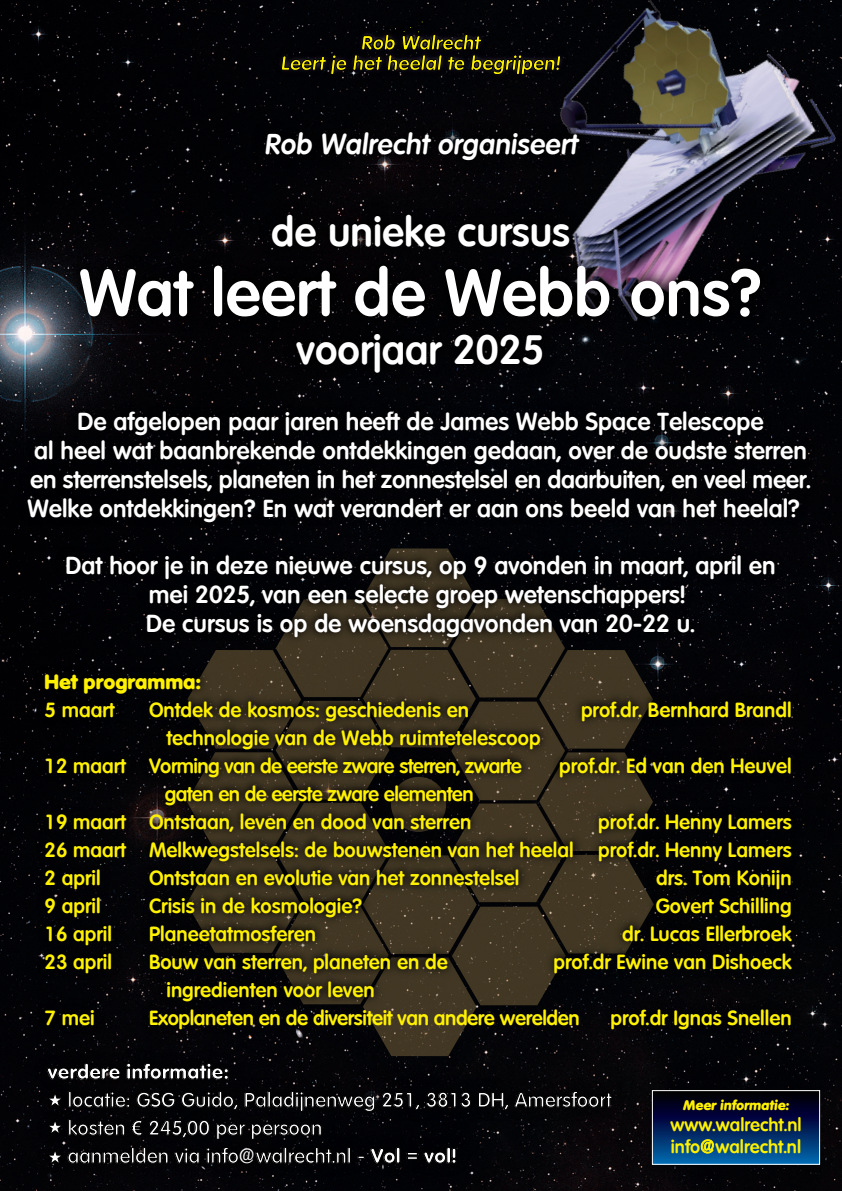
<style>
.page{position:relative;width:842px;height:1191px;background:#fff}
.page>*{position:absolute;margin:0;border:0;box-sizing:border-box;transform-origin:0 0}
.t1{font:600 64px "Volkswagen";color:#fff}
.t2{font:600 40px "Volkswagen";color:#fff}
.t3{font:italic 600 28px "Volkswagen";color:#fff}
.t4{font:600 24px/28.8px "Volkswagen";color:#fff;text-align:center}
.t5{font:600 20px/28px "Volkswagen";color:#fff101}
.t6{font:600 20px/28px "Volkswagen";color:#fff}
.t7{font:600 20px "Volkswagen";letter-spacing:-.02em;color:#fff101}
.t8{font:800 20px "Volkswagen";color:#fff}
.t9{font:800 20px "Volkswagen";color:#fff101}
.t10{font:600 17.9px/21.5px "Volkswagen";color:#fff101}
.t11{font:italic 800 13.4px "Volkswagen";color:#fff101}
.s1{font-family:"Arial";font-weight:700}
.s2{font-weight:800}
</style>
<div class="page">
<img style="left:0;top:0;width:842px;height:1191px">
<img style="left:597px;top:0;width:245px;height:372px">
<div style="left:245px;top:0;width:352px;height:92px;background:#020306"></div>
<svg style="left:281px;top:19px;width:280px;height:56px;background:#201f08"></svg>
<svg style="left:761px;top:1092px;width:57px;height:70px;background:#002154"></svg>
<div style="left:652px;top:1090px;width:168px;height:74px;border:1px solid #fff"></div>
<img style="left:42px;top:92px;width:758px;height:280px">
<img style="left:11px;top:1071px;width:750px;height:120px">
<svg style="left:47px;top:1071px;width:73px;height:8px"></svg>
<svg style="left:126px;top:1071px;width:103px;height:8px"></svg>
<div style="left:46px;top:1090px;width:84px;height:18px;background:#010103"></div>
<svg style="left:136px;top:1091px;width:39px;height:16px"></svg>
<svg style="left:181px;top:1090px;width:57px;height:20px"></svg>
<div style="left:244px;top:1090px;width:131px;height:22px;background:#010103"></div>
<svg style="left:382px;top:1091px;width:38px;height:19px"></svg>
<svg style="left:426px;top:1091px;width:45px;height:16px"></svg>
<div style="left:478px;top:1090px;width:134px;height:20px;background:#020203"></div>
<svg style="left:46px;top:1118px;width:79px;height:17px"></svg>
<svg style="left:131px;top:1120px;width:11px;height:15px"></svg>
<svg style="left:149px;top:1119px;width:61px;height:19px"></svg>
<div style="left:216px;top:1123px;width:106px;height:17px;background:#000102"></div>
<div style="left:46px;top:1146px;width:122px;height:19px;background:#010103"></div>
<svg style="left:174px;top:1147px;width:26px;height:16px"></svg>
<svg style="left:206px;top:1146px;width:33px;height:17px"></svg>
<div style="left:256px;top:1146px;width:95px;height:17px;background:#000002"></div>
<svg style="left:357px;top:1146px;width:43px;height:17px"></svg>
<svg style="left:407px;top:1146px;width:49px;height:17px"></svg>
<img style="left:0;top:372px;width:842px;height:302px">
<img style="left:8px;top:632px;width:826px;height:439px">
<h3 class="t3" style="left:264px;top:133px;width:314px">Rob Walrecht organiseert</h3>
<h2 class="t2" style="left:271px;top:214px;width:301px">de unieke cursus</h2>
<h1 class="t1" style="left:79px;top:266px;width:684px">Wat leert de Webb ons?</h1>
<h2 class="t2" style="left:297px;top:332px;width:249px">voorjaar 2025</h2>
<p class="t4" style="left:27px;top:409px;width:785px">De afgelopen paar jaren heeft de James Webb Space Telescope<br>al heel wat baanbrekende ontdekkingen gedaan, over de oudste sterren en sterrenstelsels, planeten in het zonnestelsel en daarbuiten, en veel meer.<br>Welke ontdekkingen? En wat verandert er aan ons beeld van het heelal?</p>
<p class="t4" style="left:66px;top:553px;width:711px">Dat hoor je in deze nieuwe cursus, op 9 avonden in maart, april en mei 2025, van een selecte groep wetenschappers!<br>De cursus is op de woensdagavonden van 20-22 u.</p>
<p class="t9" style="left:45px;top:673px;width:158px">Het programma:</p>
<p class="t5" style="left:45px;top:697px;width:71px">5 maart</p>
<p class="t5" style="left:149px;top:697px;width:322px">Ontdek de kosmos: geschiedenis en</p>
<p class="t5" style="left:581px;top:697px;width:212px">prof.dr. Bernhard Brandl</p>
<p class="t5" style="left:45px;top:725px;width:498px;text-indent:122px">technologie van de Webb ruimtetelescoop<br>12 maart Vorming van de eerste zware sterren, zwarte</p>
<p class="t5" style="left:559px;top:753px;width:234px">prof.dr. Ed van den Heuvel</p>
<p class="t5" style="left:45px;top:781px;width:431px;text-align:right">gaten en de eerste zware elementen<br>19 maart Ontstaan, leven en dood van sterren</p>
<p class="t5" style="left:45px;top:809px;width:749px;text-align:justify;text-indent:554px">prof.dr. Henny Lamers 26 maart Melkwegstelsels: de bouwstenen van het heelal prof.dr. Henny Lamers 2 april</p>
<p class="t5" style="left:149px;top:865px;width:372px">Ontstaan en evolutie van het zonnestelsel</p>
<p class="t5" style="left:656px;top:865px;width:137px">drs. Tom Konijn</p>
<p class="t5" style="left:45px;top:893px;width:58px">9 april</p>
<p class="t5" style="left:149px;top:893px;width:215px">Crisis in de kosmologie?</p>
<p class="t5" style="left:656px;top:893px;width:137px">Govert Schilling</p>
<p class="t5" style="left:45px;top:921px;width:69px">16 april</p>
<p class="t5" style="left:149px;top:921px;width:169px">Planeetatmosferen</p>
<p class="t5" style="left:622px;top:921px;width:171px">dr. Lucas Ellerbroek</p>
<p class="t5" style="left:45px;top:949px;width:69px">23 april</p>
<p class="t5" style="left:149px;top:949px;width:300px">Bouw van sterren, planeten en de</p>
<p class="t5" style="left:554px;top:949px;width:240px">prof.dr Ewine van Dishoeck</p>
<p class="t5" style="left:166px;top:977px;width:210px">ingredienten voor leven</p>
<p class="t5" style="left:45px;top:1005px;width:52px">7 mei</p>
<p class="t7" style="left:149px;top:1009px;width:432px">Exoplaneten en de diversiteit van andere werelden</p>
<p class="t5" style="left:611px;top:1005px;width:183px">prof.dr Ignas Snellen</p>
<p class="t8" style="left:48px;top:1063px;width:183px">verdere informatie:</p>
<p class="t6" style="left:68px;top:1087px;width:545px">locatie: GSG Guido, Paladijnenweg 251, 3813 DH, Amersfoort kosten <span class="s1">Ä</span> 245,00 per persoon<br>aanmelden via info@walrecht.nl - <span class="s2">Vol</span> <span class="s1">=</span> <span class="s2">vol!</span></p>
<p class="t11" style="left:683px;top:1097px;width:108px">Meer informatie:</p>
<p class="t10" style="left:670px;top:1115px;width:133px">www.walrecht.nl info@walrecht.nl</p>
</div>
